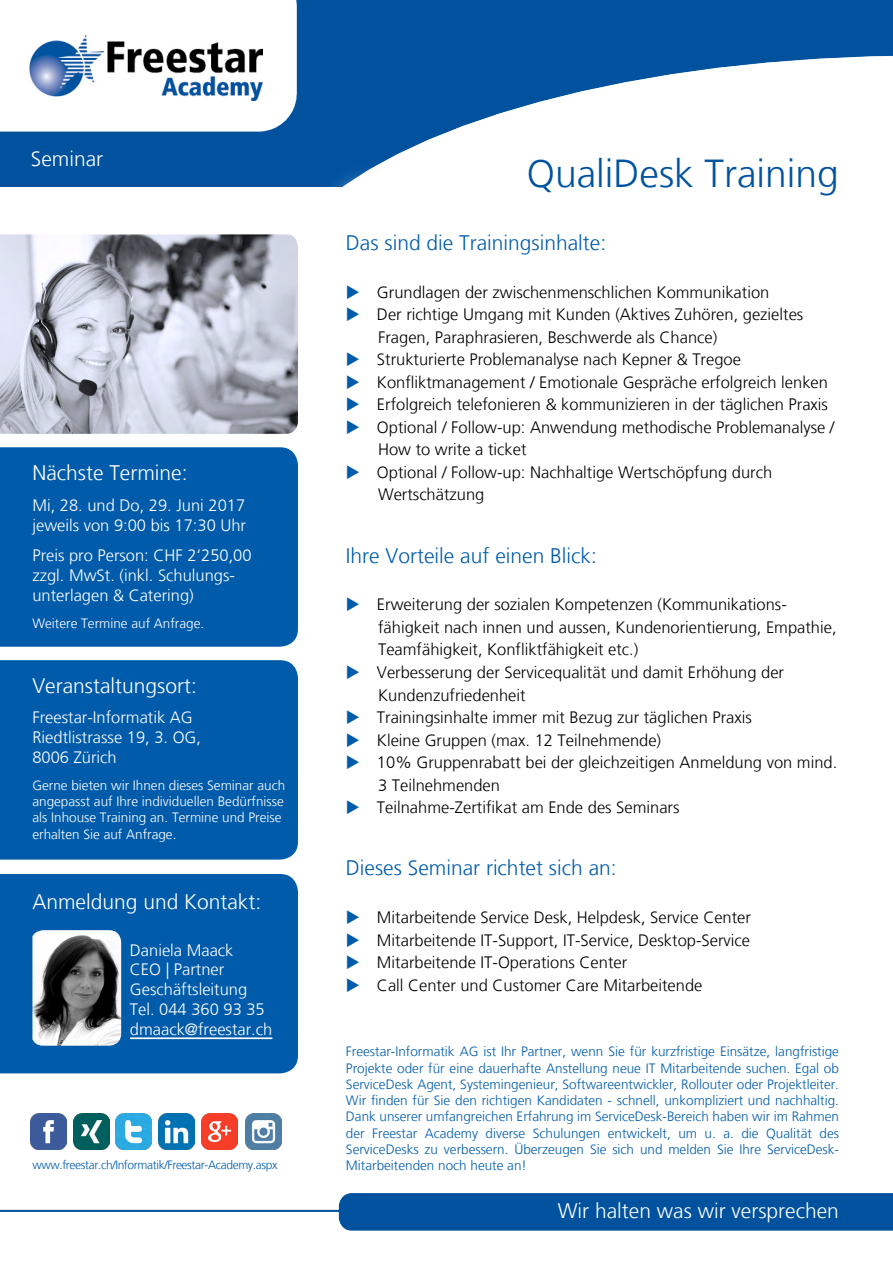
<style>
.page{position:relative;width:893px;height:1263px;background:#fff}
.page>*{position:absolute;margin:0;border:0;box-sizing:border-box;transform-origin:0 0}
.t1{font:300 39px "Frutiger";color:#00539f}
.t2{font:300 21px "Frutiger";color:#fff}
.t3{font:300 21px "Frutiger";color:#005cab}
.t4{font:300 16.5px/22.5px "Frutiger";color:#000}
.t5{font:300 16.5px/19.8px "Frutiger";color:#fff}
.t6{font:300 13.5px/16.2px "Frutiger";color:#005cab;text-align:justify}
.t7{font:300 13.5px/16.2px "Frutiger";color:#fff}
.t8{font:300 12px "Frutiger";letter-spacing:-.03em;color:#005cab}
.s1{color:#005cab}
</style>
<div class="page">
<div style="left:0;top:874px;width:298px;height:199px;background:#005cab"></div>
<div style="left:0;top:660px;width:298px;height:200px;background:#005cab"></div>
<div style="left:0;top:447px;width:298px;height:200px;background:#005cab"></div>
<img style="left:0;top:1px;width:893px;height:186px">
<img style="left:28px;top:36px;width:234px;height:65px">
<hr style="left:130px;top:1037px;width:142px;height:2px;background:#fff">
<img style="left:32px;top:930px;width:89px;height:116px">
<img style="left:0;top:1193px;width:893px;height:38px">
<img style="left:31px;top:1113px;width:36px;height:36px">
<img style="left:202px;top:1113px;width:36px;height:36px">
<img style="left:245px;top:1113px;width:36px;height:36px">
<img style="left:116px;top:1113px;width:36px;height:36px">
<img style="left:158px;top:1113px;width:36px;height:36px">
<img style="left:73px;top:1113px;width:36px;height:36px">
<img style="left:0;top:234px;width:298px;height:200px">
<p class="t2" style="left:31px;top:146px;width:74px">Seminar</p>
<p class="t2" style="left:32px;top:461px;width:157px">Nächste Termine:</p>
<p class="t5" style="left:32px;top:496px;width:215px">Mi, 28. und Do, 29. Juni 2017 jeweils von 9:00 bis 17:30 Uhr</p>
<p class="t5" style="left:32px;top:546px;width:221px">Preis pro Person: CHF 2‘250,00 zzgl. MwSt. (inkl. Schulungs&shy;unterlagen &amp; Catering)</p>
<p class="t7" style="left:32px;top:615px;width:173px">Weitere Termine auf Anfrage.</p>
<p class="t2" style="left:32px;top:674px;width:166px">Veranstaltungsort:</p>
<p class="t5" style="left:32px;top:708px;width:170px">Freestar-Informatik AG<br>Riedtlistrasse 19, 3. OG,<br>8006 Zürich</p>
<p class="t7" style="left:32px;top:777px;width:254px">Gerne bieten wir Ihnen dieses Seminar auch angepasst auf Ihre individuellen Bedürfnisse als Inhouse Training an. Termine und Preise erhalten Sie auf Anfrage.</p>
<p class="t2" style="left:32px;top:890px;width:230px">Anmeldung und Kontakt:</p>
<p class="t5" style="left:130px;top:940px;width:144px">Daniela Maack<br>CEO | Partner<br>Geschäftsleitung<br>Tel. 044 360 93 35 dmaack@freestar.ch</p>
<p class="t8" style="left:32px;top:1158px;width:247px">www.freestar.ch/Informatik/Freestar-Academy.aspx</p>
<h1 class="t1" style="left:527px;top:151px;width:314px">QualiDesk Training</h1>
<p class="t3" style="left:346px;top:231px;width:262px">Das sind die Trainingsinhalte:</p>
<p class="t4" style="left:346px;top:281px;width:425px"><span class="s1">◆</span> Grundlagen der zwischenmenschlichen Kommunikation</p>
<p class="t4" style="left:378px;top:304px;width:427px;text-indent:-32px"><span class="s1">◆</span> Der richtige Umgang mit Kunden (Aktives Zuhören, gezieltes<br>Fragen, Paraphrasieren, Beschwerde als Chance)</p>
<p class="t4" style="left:346px;top:349px;width:396px"><span class="s1">◆</span> Strukturierte Problemanalyse nach Kepner &amp; Tregoe</p>
<p class="t4" style="left:346px;top:371px;width:484px"><span class="s1">◆</span> Konfliktmanagement / Emotionale Gespräche erfolgreich lenken</p>
<p class="t4" style="left:346px;top:394px;width:484px"><span class="s1">◆</span> Erfolgreich telefonieren &amp; kommunizieren in der täglichen Praxis</p>
<p class="t4" style="left:378px;top:416px;width:458px;text-indent:-32px"><span class="s1">◆</span> Optional / Follow-up: Anwendung methodische Problemanalyse /<br>How to write a ticket</p>
<p class="t4" style="left:378px;top:461px;width:396px;text-indent:-32px"><span class="s1">◆</span> Optional / Follow-up: Nachhaltige Wertschöpfung durch<br>Wertschätzung</p>
<p class="t3" style="left:346px;top:544px;width:252px">Ihre Vorteile auf einen Blick:</p>
<p class="t4" style="left:378px;top:594px;width:460px;text-indent:-32px"><span class="s1">◆</span> Erweiterung der sozialen Kompetenzen (Kommunikations&shy;fähigkeit nach innen und aussen, Kundenorientierung, Empathie,<br>Teamfähigkeit, Konfliktfähigkeit etc.)</p>
<p class="t4" style="left:378px;top:661px;width:407px;text-indent:-32px"><span class="s1">◆</span> Verbesserung der Servicequalität und damit Erhöhung der<br>Kundenzufriedenheit</p>
<p class="t4" style="left:346px;top:706px;width:407px"><span class="s1">◆</span> Trainingsinhalte immer mit Bezug zur täglichen Praxis</p>
<p class="t4" style="left:346px;top:729px;width:317px"><span class="s1">◆</span> Kleine Gruppen (max. 12 Teilnehmende)</p>
<p class="t4" style="left:378px;top:751px;width:461px;text-indent:-32px"><span class="s1">◆</span> 10% Gruppenrabatt bei der gleichzeitigen Anmeldung von mind.<br>3 Teilnehmenden</p>
<p class="t4" style="left:346px;top:796px;width:335px"><span class="s1">◆</span> Teilnahme-Zertifikat am Ende des Seminars</p>
<p class="t3" style="left:346px;top:856px;width:272px">Dieses Seminar richtet sich an:</p>
<p class="t4" style="left:346px;top:906px;width:407px"><span class="s1">◆</span> Mitarbeitende Service Desk, Helpdesk, Service Center</p>
<p class="t4" style="left:346px;top:929px;width:406px"><span class="s1">◆</span> Mitarbeitende IT-Support, IT-Service, Desktop-Service</p>
<p class="t4" style="left:346px;top:951px;width:283px"><span class="s1">◆</span> Mitarbeitende IT-Operations Center</p>
<p class="t4" style="left:346px;top:974px;width:358px"><span class="s1">◆</span> Call Center und Customer Care Mitarbeitende</p>
<p class="t6" style="left:346px;top:1044px;width:495px">Freestar-Informatik AG ist Ihr Partner, wenn Sie für kurzfristige Einsätze, langfristige Projekte oder für eine dauerhafte Anstellung neue IT Mitarbeitende suchen. Egal ob ServiceDesk Agent, Systemingenieur, Softwareentwickler, Rollouter oder Projektleiter.<br>Wir finden für Sie den richtigen Kandidaten - schnell, unkompliziert und nachhaltig.<br>Dank unserer umfangreichen Erfahrung im ServiceDesk-Bereich haben wir im Rahmen der Freestar Academy diverse Schulungen entwickelt, um u. a. die Qualität des ServiceDesks zu verbessern. Überzeugen Sie sich und melden Sie Ihre ServiceDesk-Mitarbeitenden noch heute an!</p>
<p class="t2" style="left:558px;top:1199px;width:283px">Wir halten was wir versprechen</p>
</div>
